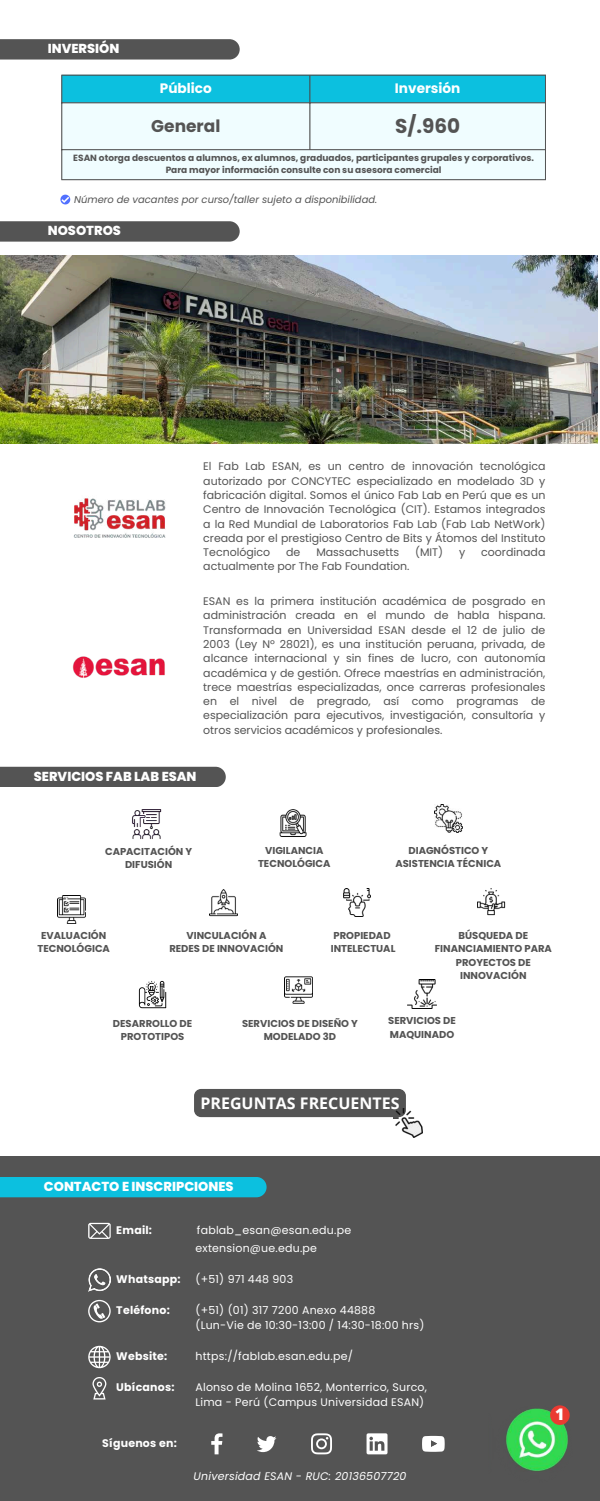
<style>
.page{position:relative;width:600px;height:1501px;background:#fff}
.page>*{position:absolute;margin:0;border:0;box-sizing:border-box;transform-origin:0 0}
.t1{font:700 20px "Poppins";color:#545454}
.t2{font:700 17px "Poppins";color:#545454}
.t3{font:700 16px "Open Sans";color:#fff}
.t4{font:800 16px "Open Sans";color:#fff}
.t5{font:700 13.7px "Poppins";color:#fff}
.t6{font:800 13px "Poppins";color:#fff}
.t7{font:11px/14.2px "Poppins";color:#545454;text-align:justify}
.t8{font:11px/15px "Poppins";letter-spacing:.02em;color:#fff}
.t9{font:700 11px "Poppins";letter-spacing:.02em;color:#fff}
.t10{font:italic 11px "Poppins";letter-spacing:.02em;color:#fff}
.t11{font:700 10px/13.5px "Poppins";color:#545454;text-align:center}
.t12{font:italic 9.9px "Poppins";color:#545454}
.t13{font:700 9px/11.2px "Poppins";color:#545454;text-align:center}
</style>
<div class="page">
<img style="left:132px;top:809px;width:30px;height:30px">
<img style="left:279px;top:809px;width:28px;height:28px">
<img style="left:434px;top:804px;width:29px;height:28px">
<img style="left:57px;top:895px;width:29px;height:28px">
<img style="left:209px;top:889px;width:29px;height:27px">
<img style="left:343px;top:888px;width:28px;height:28px">
<img style="left:477px;top:888px;width:28px;height:27px">
<img style="left:284px;top:976px;width:29px;height:28px">
<img style="left:139px;top:981px;width:27px;height:26px">
<img style="left:408px;top:979px;width:28px;height:29px">
<div style="left:0;top:766px;width:226px;height:21px;background:#545454"></div>
<div style="left:0;top:1156px;width:600px;height:344px;background:#545454"></div>
<div style="left:0;top:1176px;width:267px;height:21px;background:#0cc0df"></div>
<img style="left:489px;top:1400px;width:95px;height:87px">
<div style="left:194px;top:1088px;width:212px;height:28px;background:#545454;border-radius:7px"></div>
<img style="left:393px;top:1108px;width:30px;height:29px">
<svg style="left:311px;top:1432px;width:21px;height:21px"></svg>
<svg style="left:367px;top:1432px;width:21px;height:21px"></svg>
<svg style="left:211px;top:1432px;width:12px;height:21px"></svg>
<svg style="left:257px;top:1435px;width:19px;height:16px"></svg>
<svg style="left:422px;top:1435px;width:23px;height:16px"></svg>
<svg style="left:88px;top:1222px;width:23px;height:16px"></svg>
<svg style="left:92px;top:1376px;width:14px;height:23px"></svg>
<svg style="left:88px;top:1299px;width:23px;height:23px"></svg>
<svg style="left:88px;top:1345px;width:23px;height:22px"></svg>
<img style="left:88px;top:1266px;width:23px;height:26px">
<svg style="left:0;top:39px;width:240px;height:21px;background:#5a5a5a"></svg>
<div style="left:0;top:221px;width:240px;height:20px;background:#545454"></div>
<img style="left:73px;top:498px;width:93px;height:40px">
<img style="left:72px;top:656px;width:93px;height:22px">
<img style="left:0;top:255px;width:598px;height:188px">
<div style="left:62px;top:76px;width:483px;height:26px;background:#0cc0df"></div>
<div style="left:62px;top:103px;width:483px;height:76px;background:#f0fdff"></div>
<hr style="left:61px;top:76px;width:1px;height:103px;background:#545454">
<hr style="left:309px;top:76px;width:1px;height:73px;background:#545454">
<hr style="left:545px;top:76px;width:1px;height:103px;background:#545454">
<hr style="left:61px;top:75px;width:485px;height:1px;background:#545454">
<hr style="left:61px;top:102px;width:485px;height:1px;background:#545454">
<hr style="left:61px;top:149px;width:485px;height:1px;background:#545454">
<hr style="left:61px;top:179px;width:485px;height:1px;background:#545454">
<svg style="left:60px;top:195px;width:10px;height:9px"></svg>
<div style="left:550px;top:1404px;width:20px;height:20px;background:#ea3a32;border-radius:50%"></div>
<p class="t6" style="left:48px;top:39px;width:73px">INVERSIÓN</p>
<p class="t5" style="left:160px;top:78px;width:53px">Público</p>
<p class="t5" style="left:395px;top:78px;width:67px">Inversión</p>
<h2 class="t2" style="left:151px;top:114px;width:71px">General</h2>
<h1 class="t1" style="left:395px;top:112px;width:67px">S/.960</h1>
<p class="t13" style="left:73px;top:153px;width:462px">ESAN otorga descuentos a alumnos, ex alumnos, graduados, participantes grupales y corporativos.<br>Para mayor información consulte con su asesora comercial</p>
<p class="t12" style="left:74px;top:193px;width:305px">Número de vacantes por curso/taller sujeto a disponibilidad.</p>
<p class="t6" style="left:48px;top:221px;width:75px">NOSOTROS</p>
<p class="t7" style="left:203px;top:459px;width:344px">El Fab Lab ESAN, es un centro de innovación tecnológica autorizado por CONCYTEC especializado en modelado 3D y fabricación digital. Somos el único Fab Lab en Perú que es un Centro de Innovación Tecnológica (CIT). Estamos integrados a la Red Mundial de Laboratorios Fab Lab (Fab Lab NetWork) creada por el prestigioso Centro de Bits y Átomos del Instituto Tecnológico</p>
<p class="t7" style="left:286px;top:545px;width:16px">de</p>
<p class="t7" style="left:316px;top:545px;width:84px">Massachusetts</p>
<p class="t7" style="left:415px;top:545px;width:30px">(MIT)</p>
<p class="t7" style="left:459px;top:545px;width:8px">y</p>
<p class="t7" style="left:481px;top:545px;width:66px">coordinada</p>
<p class="t7" style="left:203px;top:559px;width:208px">actualmente por The Fab Foundation.</p>
<p class="t7" style="left:203px;top:594px;width:344px">ESAN es la primera institución académica de posgrado en administración creada en el mundo de habla hispana.<br>Transformada en Universidad ESAN desde el 12 de julio de 2003 (Ley Nº 28021), es una institución peruana, privada, de alcance internacional y sin fines de lucro, con autonomía académica y de gestión. Ofrece maestrías en administración, trece maestrías especializadas, once carreras profesionales en el nivel de pregrado, así como programas de especialización para ejecutivos, investigación, consultoría y otros servicios académicos y profesionales.</p>
<p class="t6" style="left:34px;top:767px;width:164px">SERVICIOS FAB LAB ESAN</p>
<p class="t11" style="left:105px;top:844px;width:89px">CAPACITACIÓN Y<br>DIFUSIÓN</p>
<p class="t11" style="left:395px;top:843px;width:107px">DIAGNÓSTICO Y<br>ASISTENCIA TÉCNICA</p>
<p class="t11" style="left:258px;top:843px;width:74px">VIGILANCIA<br>TECNOLÓGICA</p>
<p class="t11" style="left:38px;top:928px;width:74px">EVALUACIÓN<br>TECNOLÓGICA</p>
<p class="t11" style="left:169px;top:928px;width:116px">VINCULACIÓN A<br>REDES DE INNOVACIÓN</p>
<p class="t11" style="left:331px;top:928px;width:66px;text-align:left">PROPIEDAD<br>INTELECTUAL</p>
<p class="t11" style="left:435px;top:928px;width:119px">BÚSQUEDA DE<br>FINANCIAMIENTO PARA<br>PROYECTOS DE<br>INNOVACIÓN</p>
<p class="t11" style="left:113px;top:1016px;width:81px">DESARROLLO DE<br>PROTOTIPOS</p>
<p class="t11" style="left:242px;top:1016px;width:117px">SERVICIOS DE DISEÑO Y<br>MODELADO 3D</p>
<p class="t11" style="left:388px;top:1014px;width:69px;text-align:left">SERVICIOS DE<br>MAQUINADO</p>
<h3 class="t3" style="left:200px;top:1091px;width:201px">PREGUNTAS FRECUENTES</h3>
<p class="t6" style="left:44px;top:1176px;width:191px">CONTACTO E INSCRIPCIONES</p>
<p class="t9" style="left:116px;top:1222px;width:37px">Email:</p>
<p class="t8" style="left:196px;top:1220px;width:157px;line-height:18.2px">fablab_esan@esan.edu.pe extension@ue.edu.pe</p>
<p class="t9" style="left:116px;top:1271px;width:66px">Whatsapp:</p>
<p class="t8" style="left:196px;top:1271px;width:99px">(+51) 971 448 903</p>
<p class="t9" style="left:116px;top:1302px;width:55px">Teléfono:</p>
<p class="t8" style="left:196px;top:1302px;width:230px">(+51) (01) 317 7200 Anexo 44888 (Lun-Vie de 10:30-13:00 / 14:30-18:00 hrs)</p>
<p class="t9" style="left:116px;top:1348px;width:53px">Website:</p>
<p class="t8" style="left:196px;top:1348px;width:159px">https://fablab.esan.edu.pe/</p>
<p class="t9" style="left:116px;top:1379px;width:60px">Ubícanos:</p>
<p class="t8" style="left:196px;top:1379px;width:233px">Alonso de Molina 1652, Monterrico, Surco,<br>Lima - Perú (Campus Universidad ESAN)</p>
<p class="t9" style="left:102px;top:1434px;width:76px">Síguenos en:</p>
<p class="t10" style="left:194px;top:1467px;width:214px">Universidad ESAN - RUC: 20136507720</p>
<h3 class="t4" style="left:555px;top:1402px;width:11px">1</h3>
</div>
